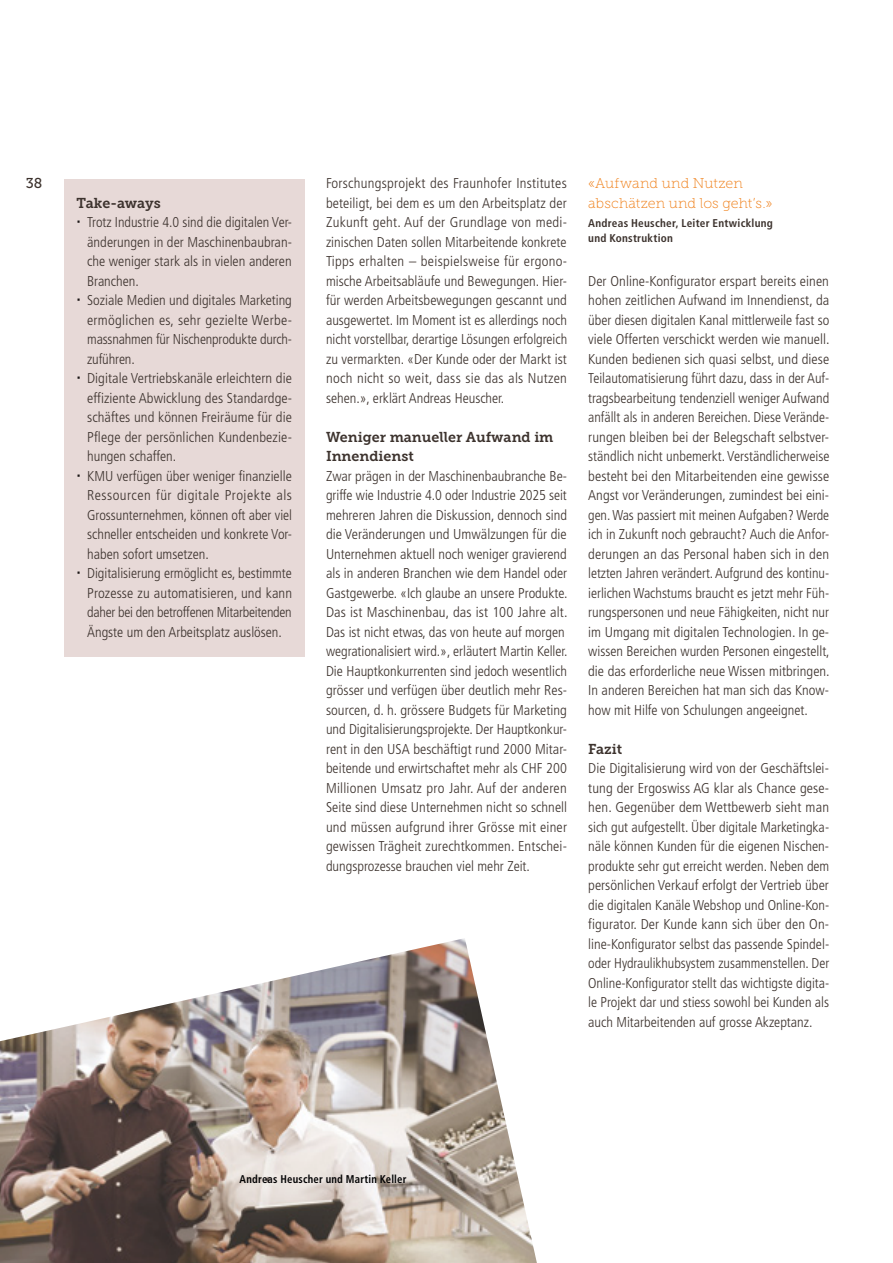
<style>
.page{position:relative;width:893px;height:1263px;background:#fff}
.page>*{position:absolute;margin:0;border:0;box-sizing:border-box;transform-origin:0 0}
.t1{font:300 condensed 14.25px/19.5px "Frutiger";color:#3c322d;text-align:justify}
.t2{font:14.25px/19.5px "Museo Slab 700";color:#3c322d}
.t3{font:14.25px/19.5px "Museo Slab 100";letter-spacing:.005em;color:#ef7d14}
.t4{font:14.25px "Museo Slab 500";color:#3c322d}
.t5{font:700 condensed 11.25px/14.7px "Frutiger";letter-spacing:.02em;color:#3c322d}
.t6{font:700 condensed 11.25px "Frutiger";letter-spacing:.02em;color:#020203;scale:.95 1}
</style>
<div class="page">
<div style="left:64px;top:179px;width:241px;height:477px;background:#e7d9d7"></div>
<img style="left:0;top:938px;width:537px;height:325px">
<p class="t4" style="left:26px;top:175px;width:18px">38</p>
<p class="t2" style="left:77px;top:193px;width:86px">Take-aways</p>
<p class="t1" style="left:87px;top:213px;width:206px;text-align:left">Trotz Industrie 4.0 sind die digitalen Ver&shy;änderungen in der Maschinenbaubran&shy;che weniger stark als in vielen anderen Branchen.<br>Soziale Medien und digitales Marketing ermöglichen es, sehr gezielte Werbe&shy;massnahmen für Nischenprodukte durch&shy;zuführen.<br>Digitale Vertriebskanäle erleichtern die effiziente Abwicklung des Standardge&shy;schäftes und können Freiräume für die Pflege der persönlichen Kundenbezie&shy;hungen schaffen.<br>KMU verfügen über weniger finanzielle Ressourcen für digitale Projekte als Grossunternehmen, können oft aber viel schneller entscheiden und konkrete Vor&shy;haben sofort umsetzen.<br>Digitalisierung ermöglicht es, bestimmte Prozesse zu automatisieren, und kann daher bei den betroffenen Mitarbeitenden Ängste um den Arbeitsplatz auslösen.</p>
<p class="t1" style="left:326px;top:174px;width:243px">Forschungsprojekt des Fraunhofer Institutes beteiligt, bei dem es um den Arbeitsplatz der Zukunft geht. Auf der Grundlage von medi&shy;zinischen Daten sollen Mitarbeitende konkrete Tipps erhalten – beispielsweise für ergono&shy;mische Arbeitsabläufe und Bewegungen. Hier&shy;für werden Arbeitsbewegungen gescannt und ausgewertet. Im Moment ist es allerdings noch nicht vorstellbar, derartige Lösungen erfolgreich zu vermarkten. «Der Kunde oder der Markt ist noch nicht so weit, dass sie das als Nutzen sehen.», erklärt Andreas Heuscher.</p>
<p class="t2" style="left:326px;top:427px;width:229px">Weniger manueller Aufwand im<br>Innendienst</p>
<p class="t1" style="left:326px;top:466px;width:243px;text-align:left">Zwar prägen in der Maschinenbaubranche Be&shy;griffe wie Industrie 4.0 oder Industrie 2025 seit mehreren Jahren die Diskussion, dennoch sind die Veränderungen und Umwälzungen für die Unternehmen aktuell noch weniger gravierend als in anderen Branchen wie dem Handel oder Gastgewerbe. «Ich glaube an unsere Produkte.<br>Das ist Maschinenbau, das ist 100 Jahre alt.<br>Das ist nicht etwas, das von heute auf morgen wegrationalisiert wird.», erläutert Martin Keller.<br>Die Hauptkonkurrenten sind jedoch wesentlich grösser und verfügen über deutlich mehr Res&shy;sourcen, d. h. grössere Budgets für Marketing und Digitalisierungsprojekte. Der Hauptkonkur&shy;rent in den USA beschäftigt rund 2000 Mitar&shy;beitende und erwirtschaftet mehr als CHF 200<br>Millionen Umsatz pro Jahr. Auf der anderen Seite sind diese Unternehmen nicht so schnell und müssen aufgrund ihrer Grösse mit einer gewissen Trägheit zurechtkommen. Entschei&shy;dungsprozesse brauchen viel mehr Zeit.</p>
<p class="t3" style="left:588px;top:174px;width:186px">«Aufwand und Nutzen abschätzen und los geht’s. »</p>
<p class="t5" style="left:588px;top:216px;width:186px">Andreas Heuscher, Leiter Entwicklung und Konstruktion</p>
<p class="t1" style="left:588px;top:271px;width:243px">Der Online-Konfigurator erspart bereits einen hohen zeitlichen Aufwand im Innendienst, da über diesen digitalen Kanal mittlerweile fast so viele Offerten verschickt werden wie manuell.<br>Kunden bedienen sich quasi selbst, und diese Teilautomatisierung führt dazu, dass in der Auf&shy;tragsbearbeitung tendenziell weniger Aufwand anfällt als in anderen Bereichen. Diese Verände&shy;rungen bleiben bei der Belegschaft selbstver&shy;ständlich nicht unbemerkt. Verständlicherweise besteht bei den Mitarbeitenden eine gewisse Angst vor Veränderungen, zumindest bei eini&shy;gen. Was passiert mit meinen Aufgaben? Werde ich in Zukunft noch gebraucht? Auch die Anfor&shy;derungen an das Personal haben sich in den letzten Jahren verändert. Aufgrund des kontinu&shy;ierlichen Wachstums braucht es jetzt mehr Füh&shy;rungspersonen und neue Fähigkeiten, nicht nur im Umgang mit digitalen Technologien. In ge&shy;wissen Bereichen wurden Personen eingestellt, die das erforderliche neue Wissen mitbringen.<br>In anderen Bereichen hat man sich das Know&shy;how mit Hilfe von Schulungen angeeignet.</p>
<p class="t2" style="left:588px;top:739px;width:35px">Fazit</p>
<p class="t1" style="left:588px;top:759px;width:243px">Die Digitalisierung wird von der Geschäftslei&shy;tung der Ergoswiss AG klar als Chance gese&shy;hen. Gegenüber dem Wettbewerb sieht man sich gut aufgestellt. Über digitale Marketingka&shy;näle können Kunden für die eigenen Nischen&shy;produkte sehr gut erreicht werden. Neben dem persönlichen Verkauf erfolgt der Vertrieb über die digitalen Kanäle Webshop und Online-Kon&shy;figurator. Der Kunde kann sich über den On&shy;line-Konfigurator selbst das passende Spindel&shy;oder Hydraulikhubsystem zusammenstellen. Der Online-Konfigurator stellt das wichtigste digita&shy;le Projekt dar und stiess sowohl bei Kunden als auch Mitarbeitenden auf grosse Akzeptanz.</p>
<p class="t6" style="left:239px;top:1172px;width:177px">Andreas Heuscher und Martin Keller</p>
</div>
